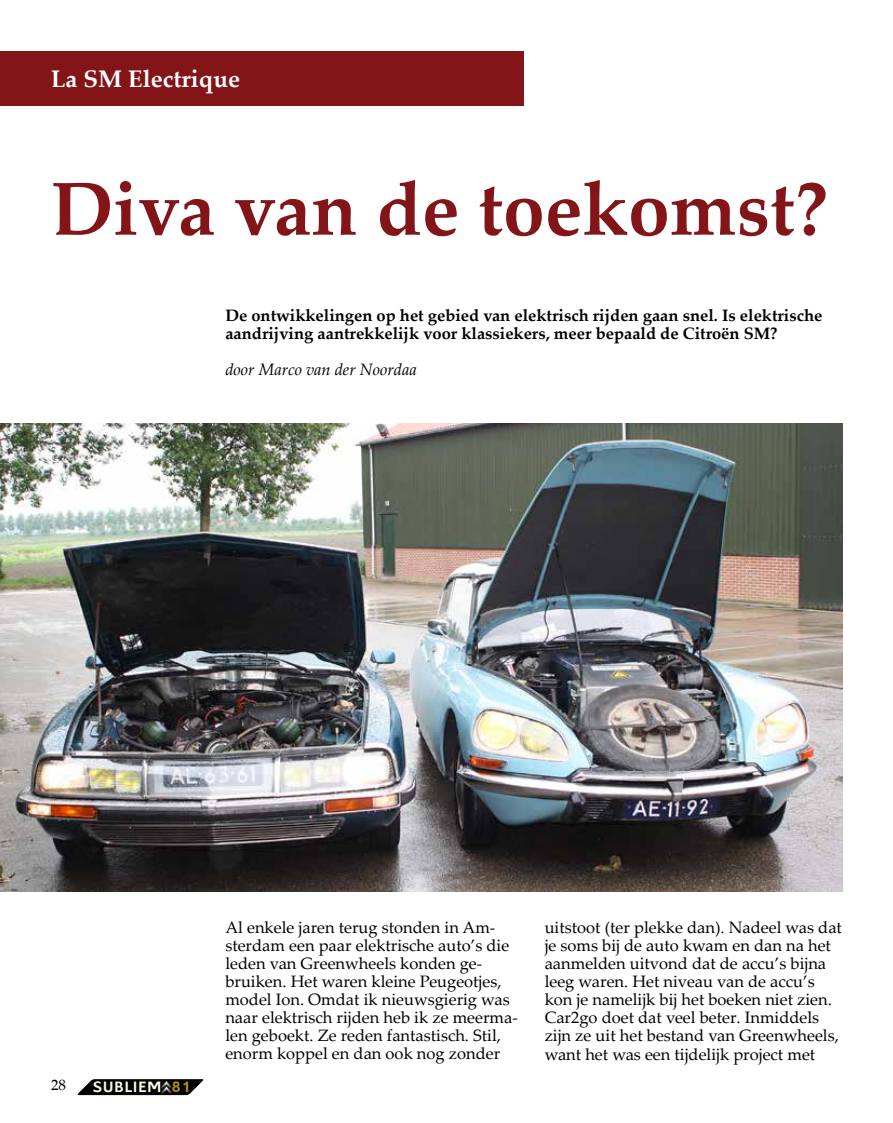
<style>
.page{position:relative;width:893px;height:1123px;background:#fff}
.page>*{position:absolute;margin:0;border:0;box-sizing:border-box;transform-origin:0 0}
.t1{font:700 75px "Palatino Linotype";color:#831519}
.t2{font:700 24px "Palatino Linotype";color:#fff}
.t3{font:16.5px/18px "Palatino Linotype";color:#000}
.t4{font:700 16.5px/18px "Palatino Linotype";color:#000}
.t5{font:italic 16.5px "Palatino Linotype";color:#000}
.t6{font:700 16.2px "Citroen";letter-spacing:.07em;color:#fefce6}
.t7{font:15px "Palatino";color:#000}
.s1{color:#af9611}
</style>
<div class="page">
<svg style="left:77px;top:1079px;width:127px;height:16px;background:#242424"></svg>
<div style="left:0;top:51px;width:523px;height:54px;background:#831519"></div>
<img style="left:0;top:423px;width:842px;height:468px">
<h2 class="t2" style="left:51px;top:62px;width:191px">La SM Electrique</h2>
<h1 class="t1" style="left:51px;top:156px;width:778px">Diva van de toekomst?</h1>
<p class="t4" style="left:225px;top:306px;width:599px">De ontwikkelingen op het gebied van elektrisch rijden gaan snel. Is elektrische aandrijving aantrekkelijk voor klassiekers, meer bepaald de Citroën SM?</p>
<p class="t5" style="left:225px;top:358px;width:193px">door Marco van der Noordaa</p>
<p class="t7" style="left:51px;top:1076px;width:16px">28</p>
<p class="t6" style="left:93px;top:1076px;width:100px">SUBLIEM <span class="s1">81</span></p>
<p class="t3" style="left:225px;top:918px;width:294px">Al enkele jaren terug stonden in Am&shy;sterdam een paar elektrische auto’s die leden van Greenwheels konden ge&shy;bruiken. Het waren kleine Peugeotjes, model Ion. Omdat ik nieuwsgierig was naar elektrisch rijden heb ik ze meerma&shy;len geboekt. Ze reden fantastisch. Stil, enorm koppel en dan ook nog zonder</p>
<p class="t3" style="left:545px;top:918px;width:299px">uitstoot (ter plekke dan). Nadeel was dat je soms bij de auto kwam en dan na het aanmelden uitvond dat de accu’s bijna leeg waren. Het niveau van de accu’s kon je namelijk bij het boeken niet zien.<br>Car2go doet dat veel beter. Inmiddels zijn ze uit het bestand van Greenwheels, want het was een tijdelijk project met</p>
</div>
